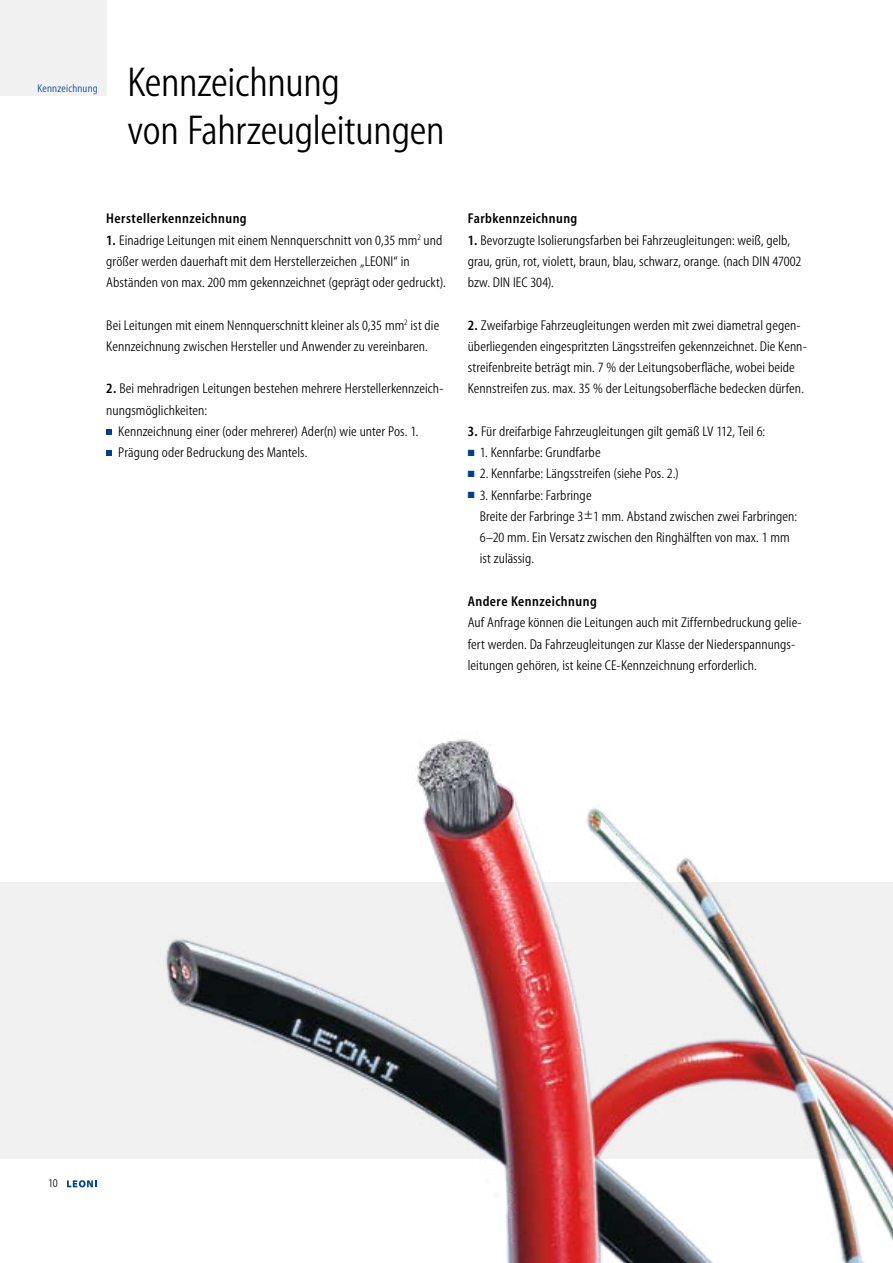
<style>
.page{position:relative;width:893px;height:1263px;background:#fff}
.page>*{position:absolute;margin:0;border:0;box-sizing:border-box;transform-origin:0 0}
.t1{font:42px/48px "Myriad Condensed";letter-spacing:-.01em;color:#000}
.t2{font:14.25px/21.3px "Myriad Condensed";letter-spacing:.005em;color:#000}
.t3{font:semi-condensed 14.25px "Myriad";letter-spacing:.03em;color:#000}
.t4{font:12px "Myriad Condensed";color:#000}
.t5{font:11.25px "Myriad Condensed";letter-spacing:.015em;color:#004089}
.s1{font-family:"Myriad";font-stretch:semi-condensed}
.s2{color:#004089}
</style>
<div class="page">
<svg style="left:67px;top:1180px;width:17px;height:7px"></svg>
<svg style="left:106px;top:429px;width:5px;height:5px"></svg>
<svg style="left:106px;top:450px;width:5px;height:6px"></svg>
<div style="left:0;top:0;width:106px;height:96px;background:#f1f1f2"></div>
<div style="left:0;top:882px;width:893px;height:277px;background:#f1f1f2"></div>
<img style="left:84px;top:739px;width:809px;height:524px">
<p class="t5" style="left:38px;top:83px;width:62px">Kennzeichnung</p>
<h1 class="t1" style="left:128px;top:60px;width:319px">Kennzeichnung<br>von Fahrzeugleitungen</h1>
<p class="t3" style="left:106px;top:211px;width:142px">Herstellerkennzeichnung</p>
<p class="t2" style="left:106px;top:230px;width:341px"><span class="s1">1.</span> Einadrige Leitungen mit einem Nennquerschnitt von 0,35 mm<sup>2</sup> und größer werden dauerhaft mit dem Herstellerzeichen „LEONI“ in<br>Abständen von max. 200 mm gekennzeichnet (geprägt oder gedruckt).</p>
<p class="t2" style="left:106px;top:315px;width:334px">Bei Leitungen mit einem Nennquerschnitt kleiner als 0,35 mm<sup>2</sup> ist die<br>Kennzeichnung zwischen Hersteller und Anwender zu vereinbaren.</p>
<p class="t2" style="left:106px;top:379px;width:339px"><span class="s1">2.</span> Bei mehradrigen Leitungen bestehen mehrere Herstellerkennzeich-</p>
<p class="t2" style="left:106px;top:400px;width:102px">nungsmöglichkeiten:</p>
<p class="t2" style="left:118px;top:421px;width:302px">Kennzeichnung einer (oder mehrerer) Ader(n) wie unter Pos. 1.</p>
<p class="t2" style="left:118px;top:442px;width:191px">Prägung oder Bedruckung des Mantels.</p>
<p class="t3" style="left:468px;top:211px;width:111px">Farbkennzeichnung</p>
<p class="t2" style="left:468px;top:230px;width:335px"><span class="s1">1.</span> Bevorzugte Isolierungsfarben bei Fahrzeugleitungen: weiß, gelb, grau, grün, rot, violett, braun, blau, schwarz, orange. (nach DIN 47002 bzw. DIN IEC 304).</p>
<p class="t2" style="left:468px;top:315px;width:341px"><span class="s1">2.</span> Zweifarbige Fahrzeugleitungen werden mit zwei diametral gegen&shy;überliegenden eingespritzten Längsstreifen gekennzeichnet. Die Kenn&shy;streifenbreite beträgt min. 7 % der Leitungsoberfläche, wobei beide Kennstreifen zu--s. max. 35 % der Leitungsoberfläche bedecken dürfen.</p>
<p class="t2" style="left:468px;top:421px;width:299px"><span class="s1">3.</span> Für dreifarbige Fahrzeugleitungen gilt gemäß LV 112, Teil 6:</p>
<p class="t2" style="left:468px;top:442px;width:134px"><span class="s2">■</span> 1. Kennfarbe: Grundfarbe</p>
<p class="t2" style="left:468px;top:464px;width:213px"><span class="s2">■</span> 2. Kennfarbe: Längsstreifen (siehe Pos. 2.)</p>
<p class="t2" style="left:480px;top:485px;width:319px;text-indent:-12px"><span class="s2">■</span> 3. Kennfarbe: Farbringe<br>Breite der Farbringe 3±1 mm. Abstand zwischen zwei Farbringen:<br>6–20 mm. Ein Versatz zwischen den Ringhälften von max. 1 mm ist zulässig.</p>
<p class="t3" style="left:468px;top:594px;width:131px">Andere Kennzeichnung</p>
<p class="t2" style="left:468px;top:612px;width:335px">Auf Anfrage können die Leitungen auch mit Ziffernbedruckung gelie&shy;fert werden. Da Fahrzeugleitungen zur Klasse der Niederspannungs&shy;leitungen gehören, ist keine CE-Kennzeichnung erforderlich.</p>
<p class="t4" style="left:48px;top:1177px;width:11px">10</p>
</div>
